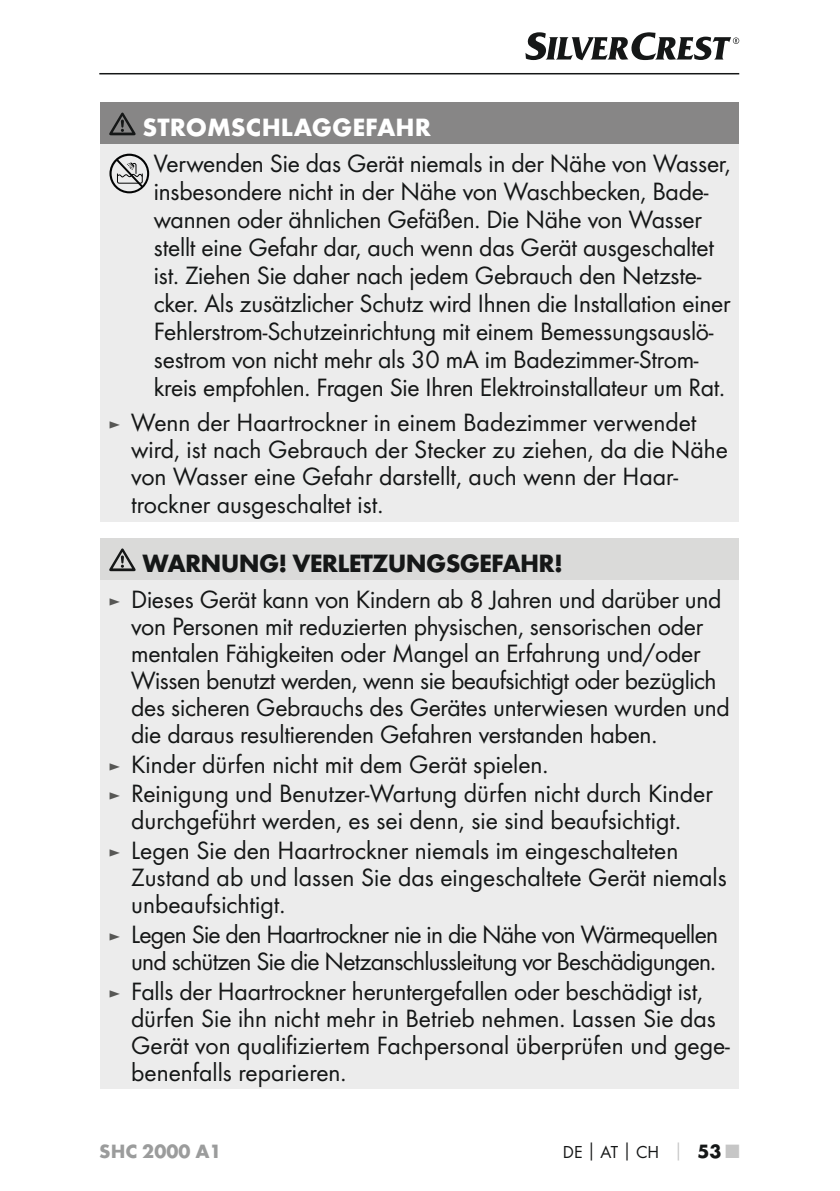
<style>
.page{position:relative;width:840px;height:1191px;background:#fff}
.page>*{position:absolute;margin:0;border:0;box-sizing:border-box;transform-origin:0 0}
.t1{font:26px/27px "Futura Boo";letter-spacing:-.01em;color:#151717}
.t2{font:26px/27px "Futura Boo";letter-spacing:-.03em;color:#151717;text-align:right}
.t3{font:700 26px "Futura";letter-spacing:-.03em;color:#151717}
.t4{font:700 26px "Futura";color:#fff}
.t5{font:700 20px "Futura";color:#9b9c9c}
.t6{font:18px "Futura Boo";color:#151717}
.s1{font-size:18px;color:#575755}
.s2{font-family:"Futura";font-weight:700}
.s3{font-family:"Futura";font-weight:700;color:#c6c6c6}
.s4{font-family:"Futura";font-weight:700;font-size:20px}
.s5{font-family:"Futura";font-weight:700;font-size:20px;color:#c6c6c6}
</style>
<div class="page">
<hr style="left:99px;top:73px;width:639px;height:1px;background:#151717">
<svg style="left:525px;top:32px;width:213px;height:28px"></svg>
<div style="left:100px;top:102px;width:638px;height:42px;background:#878686"></div>
<div style="left:100px;top:144px;width:638px;height:377px;background:#ececec"></div>
<svg style="left:109px;top:113px;width:26px;height:22px"></svg>
<div style="left:100px;top:538px;width:638px;height:42px;background:#dadad9"></div>
<div style="left:100px;top:580px;width:638px;height:509px;background:#ececec"></div>
<svg style="left:109px;top:548px;width:26px;height:23px"></svg>
<svg style="left:109px;top:154px;width:40px;height:39px"></svg>
<p class="t4" style="left:142px;top:117px;width:290px">STROMSCHLAGGEFAHR</p>
<p class="t1" style="left:154px;top:150px;width:578px;line-height:28px">Verwenden Sie das Gerät niemals in der Nähe von Wasser, insbesondere nicht in der Nähe von Waschbecken, Bade&shy;wannen oder ähnlichen Gefäßen. Die Nähe von Wasser stellt eine Gefahr dar, auch wenn das Gerät ausgeschaltet ist. Ziehen Sie daher nach jedem Gebrauch den Netzste&shy;cker. Als zusätzlicher Schutz wird Ihnen die Installation einer Fehlerstrom-Schutzeinrichtung mit einem Bemessungsauslö&shy;sestrom von nicht mehr als 30 mA im Badezimmer-Strom&shy;kreis empfohlen. Fragen Sie Ihren Elektroinstallateur um Rat.</p>
<p class="t1" style="left:131px;top:410px;width:598px;text-indent:-23px"><span class="s1">►</span> Wenn der Haartrockner in einem Badezimmer verwendet wird, ist nach Gebrauch der Stecker zu ziehen, da die Nähe von Wasser eine Gefahr darstellt, auch wenn der Haar&shy;trockner ausgeschaltet ist.</p>
<p class="t3" style="left:142px;top:553px;width:421px">WARNUNG! VERLETZUNGSGEFAHR!</p>
<p class="t1" style="left:131px;top:587px;width:600px;text-indent:-23px"><span class="s1">►</span> Dieses Gerät kann von Kindern ab 8 Jahren und darüber und von Personen mit reduzierten physischen, sensorischen oder mentalen Fähigkeiten oder Mangel an Erfahrung und/oder Wissen benutzt werden, wenn sie beaufsichtigt oder bezüglich des sicheren Gebrauchs des Gerätes unterwiesen wurden und die daraus resultierenden Gefahren verstanden haben.</p>
<p class="t1" style="left:108px;top:750px;width:605px;line-height:29.8px"><span class="s1">►</span> Kinder dürfen nicht mit dem Gerät spielen.<br><span class="s1">►</span> Reinigung und Benutzer-Wartung dürfen nicht durch Kinder</p>
<p class="t1" style="left:108px;top:807px;width:573px;line-height:29.8px;text-align:right">durchgeführt werden, es sei denn, sie sind beaufsichtigt.<br><span class="s1">►</span> Legen Sie den Haartrockner niemals im eingeschalteten</p>
<p class="t1" style="left:131px;top:865px;width:597px">Zustand ab und lassen Sie das eingeschaltete Gerät niemals unbeaufsichtigt.</p>
<p class="t2" style="left:108px;top:922px;width:610px"><span class="s1">►</span> Legen Sie den Haartrockner nie in die Nähe von Wärmequellen und schützen Sie die Netzanschlussleitung vor Beschädigungen.</p>
<p class="t1" style="left:131px;top:979px;width:600px;text-indent:-23px"><span class="s1">►</span> Falls der Haartrockner heruntergefallen oder beschädigt ist, dürfen Sie ihn nicht mehr in Betrieb nehmen. Lassen Sie das Gerät von qualifiziertem Fachpersonal überprüfen und gege&shy;benenfalls reparieren.</p>
<p class="t5" style="left:99px;top:1143px;width:124px">SHC 2000 A1</p>
<p class="t6" style="left:562px;top:1143px;width:178px">DE<span class="s2">│</span>AT<span class="s2">│</span>CH <span class="s3">│</span> <span class="s4">53</span> <span class="s5">■</span></p>
</div>
